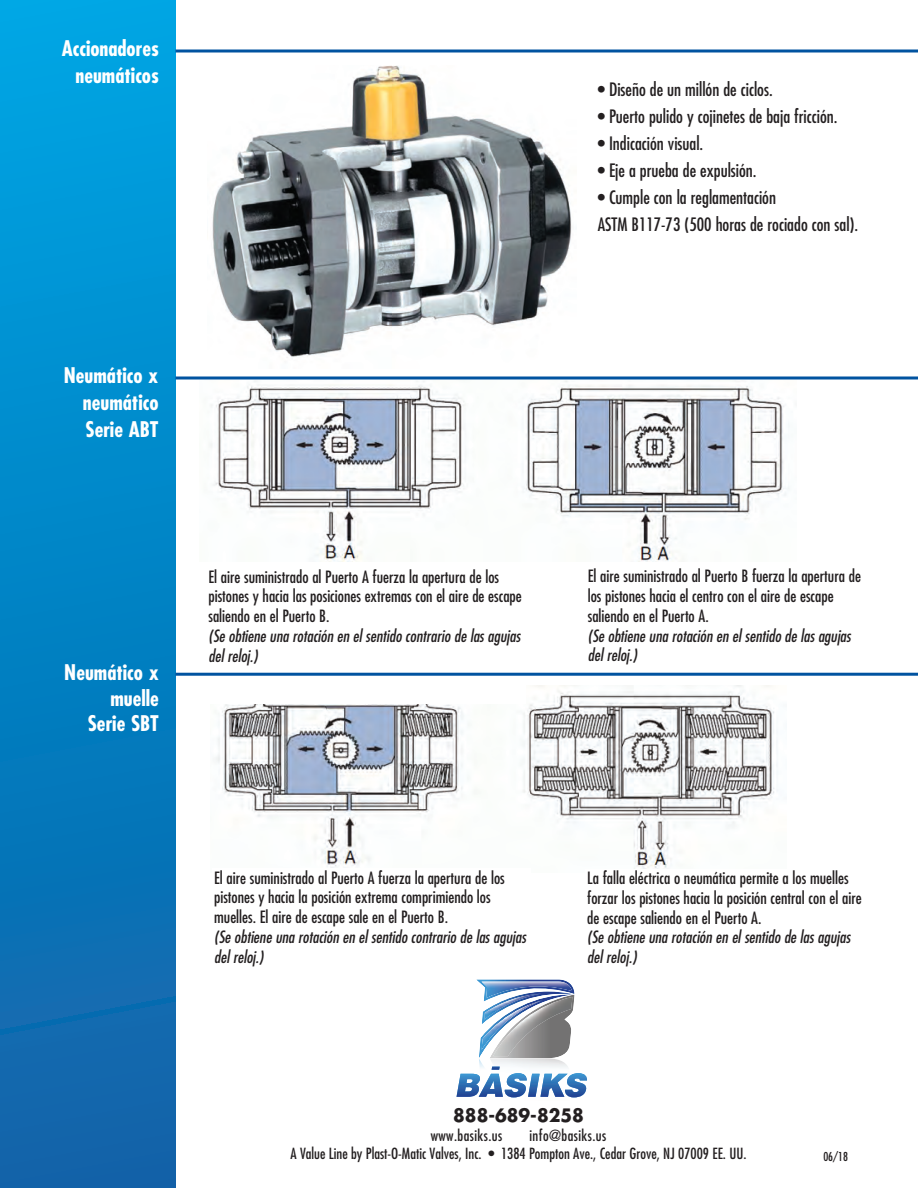
<style>
.page{position:relative;width:918px;height:1188px;background:#fff}
.page>*{position:absolute;margin:0;border:0;box-sizing:border-box;transform-origin:0 0}
.t1{font:700 condensed 21px/26.7px "Futura Std";color:#fff;text-align:right}
.t2{font:condensed 18px/27px "Futura Std";color:#231f20}
.t3{font:700 18px "Futura Std";color:#231f20;scale:.95 1}
.t4{font:condensed 16.5px/19.8px "Futura Std";color:#231f20}
.t5{font:italic condensed 16.5px/19.8px "Futura Std";color:#231f20}
.t6{font:condensed 15px/18px "Futura Std";color:#231f20}
.t7{font:condensed 15px "Futura Std";letter-spacing:.03em;color:#231f20}
.t8{font:condensed 12px "Futura Std";color:#231f20}
</style>
<div class="page">
<img style="left:212px;top:65px;width:360px;height:292px">
<img style="left:210px;top:381px;width:580px;height:180px">
<img style="left:215px;top:686px;width:563px;height:183px">
<div style="left:207px;top:567px;width:318px;height:137px;background:#fff"></div>
<div style="left:213px;top:868px;width:318px;height:102px;background:#fff"></div>
<div style="left:0;top:0;width:176px;height:1188px;background:linear-gradient(to bottom,#00a6e4,#0f61a7)"></div>
<hr style="left:176px;top:50px;width:742px;height:2px;background:#0153a0">
<svg style="left:477px;top:980px;width:97px;height:78px"></svg>
<img style="left:484px;top:994px;width:58px;height:26px">
<img style="left:493px;top:997px;width:79px;height:59px">
<img style="left:479px;top:1059px;width:5px;height:8px">
<img style="left:490px;top:1058px;width:78px;height:9px">
<svg style="left:457px;top:1067px;width:130px;height:31px"></svg>
<svg style="left:176px;top:376px;width:742px;height:4px;background:#407db7"></svg>
<hr style="left:176px;top:673px;width:742px;height:3px;background:#0153a0">
<p class="t1" style="left:62px;top:37px;width:99px">Accionadores neumáticos</p>
<p class="t1" style="left:83px;top:364px;width:77px;text-align:justify;text-indent:-19px">Neumático x neumático Serie ABT</p>
<p class="t1" style="left:64px;top:662px;width:96px;line-height:25.5px">Neumático x muelle<br>Serie SBT</p>
<p class="t4" style="left:208px;top:568px;width:315px">El aire suministrado al Puerto A fuerza la apertura de los pistones y hacia las posiciones extremas con el aire de escape saliendo en el Puerto B.</p>
<p class="t5" style="left:208px;top:627px;width:313px">(Se obtiene una rotación en el sentido contrario de las agujas del reloj.)</p>
<p class="t4" style="left:214px;top:869px;width:292px">El aire suministrado al Puerto A fuerza la apertura de los pistones y hacia la posición extrema comprimiendo los muelles. El aire de escape sale en el Puerto B.</p>
<p class="t5" style="left:214px;top:928px;width:313px">(Se obtiene una rotación en el sentido contrario de las agujas del reloj.)</p>
<p class="t2" style="left:598px;top:77px;width:176px">• Diseño de un millón de ciclos.</p>
<p class="t2" style="left:598px;top:104px;width:241px">• Puerto pulido y cojinetes de baja fricción.</p>
<p class="t2" style="left:598px;top:131px;width:107px">• Indicación visual.</p>
<p class="t2" style="left:598px;top:158px;width:160px">• Eje a prueba de expulsión.</p>
<p class="t2" style="left:598px;top:185px;width:262px">• Cumple con la reglamentación<br>ASTM B117-73 (500 horas de rociado con sal).</p>
<p class="t4" style="left:588px;top:567px;width:275px">El aire suministrado al Puerto B fuerza la apertura de los pistones hacia el centro con el aire de escape saliendo en el Puerto A.</p>
<p class="t5" style="left:588px;top:626px;width:265px">(Se obtiene una rotación en el sentido de las agujas del reloj.)</p>
<p class="t4" style="left:587px;top:869px;width:276px">La falla eléctrica o neumática permite a los muelles forzar los pistones hacia la posición central con el aire de escape saliendo en el Puerto A.</p>
<p class="t5" style="left:587px;top:928px;width:265px">(Se obtiene una rotación en el sentido de las agujas del reloj.)</p>
<p class="t3" style="left:453px;top:1107px;width:139px">888-689-8258</p>
<p class="t7" style="left:431px;top:1129px;width:73px">www.basiks.us</p>
<p class="t6" style="left:291px;top:1128px;width:457px;text-indent:239px">info@basiks.us<br>A Value Line by Plast-O-Matic Valves, Inc. • 1384 Pompton Ave., Cedar Grove, NJ 07009 EE. UU.</p>
<p class="t8" style="left:823px;top:1151px;width:26px">06/18</p>
</div>
